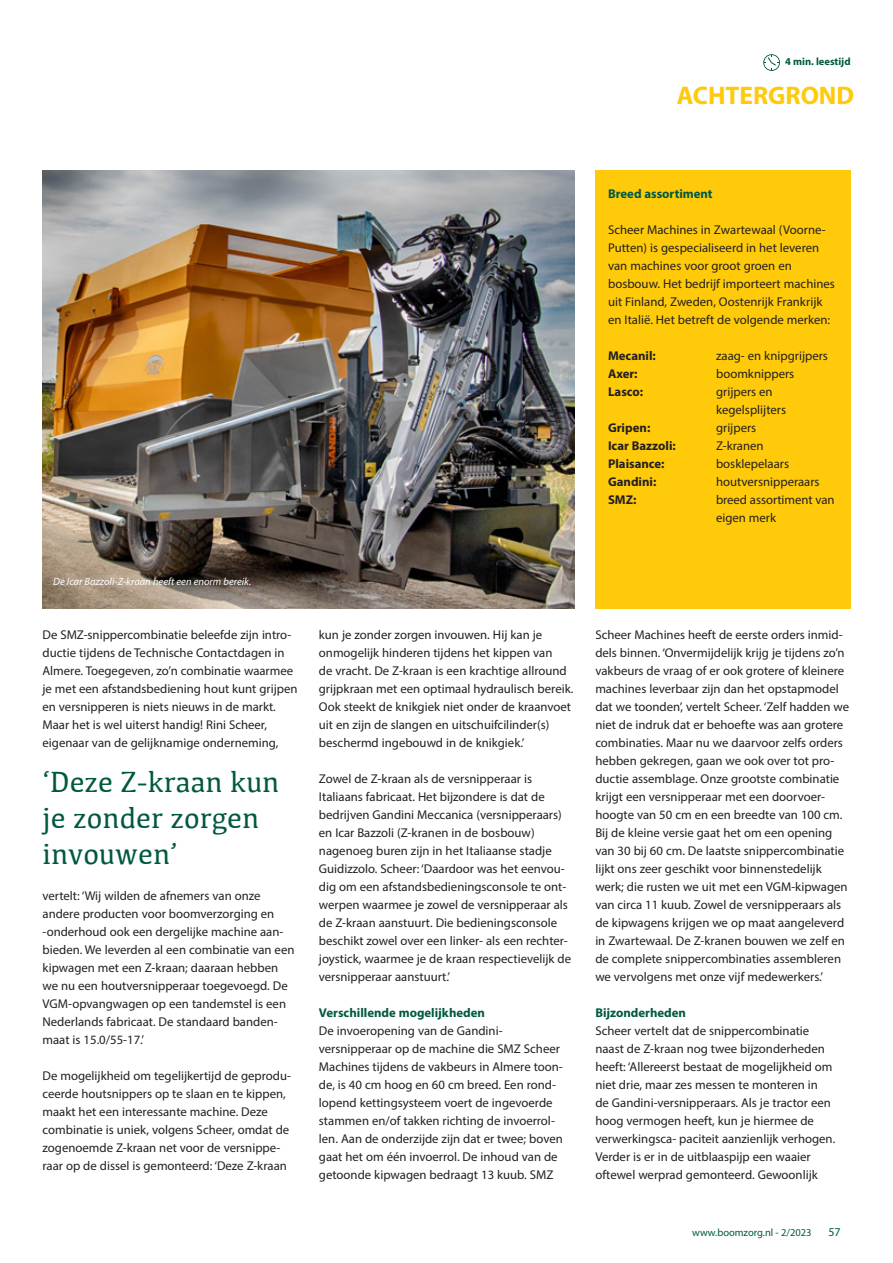
<style>
.page{position:relative;width:893px;height:1263px;background:#fff}
.page>*{position:absolute;margin:0;border:0;box-sizing:border-box;transform-origin:0 0}
.t1{font:30px/36px "Kefa";color:#005840}
.t2{font:700 25.5px "Myriad Pro";color:#feca0a}
.t3{font:12.75px/18px "Myriad Pro";color:#231f20}
.t4{font:700 12.75px "Myriad Pro";color:#231f20}
.t5{font:700 12.75px "Myriad Pro";color:#005840}
.t6{font:12px "Myriad Pro";color:#005840}
.t7{font:italic 10.5px "Myriad Pro";color:#fff}
.t8{font:10.5px "Myriad Pro";color:#005840}
.t9{font:700 10.5px "Myriad Pro";color:#005840}
</style>
<div class="page">
<div style="left:595px;top:170px;width:255px;height:438px;background:#feca0a"></div>
<img style="left:43px;top:170px;width:531px;height:438px">
<svg style="left:763px;top:54px;width:17px;height:17px"></svg>
<p class="t9" style="left:785px;top:55px;width:67px">4 min. leestijd</p>
<h2 class="t2" style="left:677px;top:79px;width:179px">ACHTERGROND</h2>
<p class="t7" style="left:53px;top:575px;width:200px">De Icar Bazzoli-Z-kraan heeft een enorm bereik.</p>
<p class="t3" style="left:43px;top:626px;width:257px">De SMZ-snippercombinatie beleefde zijn intro&shy;ductie tijdens de Technische Contactdagen in Almere. Toegegeven, zo’n combinatie waarmee je met een afstandsbediening hout kunt grijpen en versnipperen is niets nieuws in de markt.<br>Maar het is wel uiterst handig! Rini Scheer, eigenaar van de gelijknamige onderneming,</p>
<h1 class="t1" style="left:43px;top:763px;width:238px">‘Deze Z-kraan kun je zonder zorgen invouwen’</h1>
<p class="t3" style="left:43px;top:887px;width:253px">vertelt: ‘Wij wilden de afnemers van onze andere producten voor boomverzorging en -onderhoud ook een dergelijke machine aan&shy;bieden. We leverden al een combinatie van een kipwagen met een Z-kraan; daaraan hebben we nu een houtversnipperaar toegevoegd. De VGM-opvangwagen op een tandemstel is een Nederlands fabricaat. De standaard banden&shy;maat is 15.0/55-17.’</p>
<p class="t3" style="left:43px;top:1067px;width:250px">De mogelijkheid om tegelijkertijd de geprodu&shy;ceerde houtsnippers op te slaan en te kippen, maakt het een interessante machine. Deze combinatie is uniek, volgens Scheer, omdat de zogenoemde Z-kraan net voor de versnippe&shy;raar op de dissel is gemonteerd: ‘Deze Z-kraan</p>
<p class="t3" style="left:319px;top:626px;width:256px">kun je zonder zorgen invouwen. Hij kan je onmogelijk hinderen tijdens het kippen van<br>de vracht. De Z-kraan is een krachtige allround grijpkraan met een optimaal hydraulisch bereik.<br>Ook steekt de knikgiek niet onder de kraanvoet uit en zijn de slangen en uitschuifcilinder(s) beschermd ingebouwd in de knikgiek.’</p>
<p class="t3" style="left:319px;top:770px;width:254px">Zowel de Z-kraan als de versnipperaar is Italiaans fabricaat. Het bijzondere is dat de bedrijven Gandini Meccanica (versnipperaars) en Icar Bazzoli (Z-kranen in de bosbouw) nagenoeg buren zijn in het Italiaanse stadje Guidizzolo. Scheer: ‘Daardoor was het eenvou&shy;dig om een afstandsbedieningsconsole te ont&shy;werpen waarmee je zowel de versnipperaar als de Z-kraan aanstuurt. Die bedieningsconsole beschikt zowel over een linker- als een rechter&shy;joystick, waarmee je de kraan respectievelijk de versnipperaar aanstuurt.’</p>
<p class="t5" style="left:319px;top:1005px;width:168px">Verschillende mogelijkheden</p>
<p class="t3" style="left:319px;top:1022px;width:245px">De invoeropening van de Gandini&shy;versnipperaar op de machine die SMZ Scheer Machines tijdens de vakbeurs in Almere toon&shy;de, is 40 cm hoog en 60 cm breed. Een rond&shy;lopend kettingsysteem voert de ingevoerde stammen en/of takken richting de invoerrol&shy;len. Aan de onderzijde zijn dat er twee; boven gaat het om één invoerrol. De inhoud van de getoonde kipwagen bedraagt 13 kuub. SMZ</p>
<p class="t5" style="left:608px;top:185px;width:106px">Breed assortiment</p>
<p class="t3" style="left:608px;top:221px;width:228px">Scheer Machines in Zwartewaal (Voorne-Putten) is gespecialiseerd in het leveren van machines voor groot groen en bosbouw. Het bedrijf importeert machines uit Finland, Zweden, Oostenrijk Frankrijk en Italië. Het betreft de volgende merken:</p>
<p class="t4" style="left:608px;top:347px;width:49px">Mecanil:</p>
<p class="t3" style="left:716px;top:347px;width:113px">zaag- en knipgrijpers</p>
<p class="t4" style="left:608px;top:365px;width:31px">Axer:</p>
<p class="t3" style="left:716px;top:365px;width:80px">boomknippers</p>
<p class="t4" style="left:608px;top:383px;width:37px">Lasco:</p>
<p class="t3" style="left:716px;top:383px;width:72px">grijpers en kegelsplijters</p>
<p class="t4" style="left:608px;top:419px;width:44px">Gripen:</p>
<p class="t3" style="left:716px;top:419px;width:42px">grijpers</p>
<p class="t4" style="left:608px;top:437px;width:69px">Icar Bazzoli:</p>
<p class="t3" style="left:716px;top:437px;width:49px">Z-kranen</p>
<p class="t4" style="left:608px;top:455px;width:58px">Plaisance:</p>
<p class="t3" style="left:716px;top:455px;width:75px">bosklepelaars</p>
<p class="t4" style="left:608px;top:473px;width:50px">Gandini:</p>
<p class="t3" style="left:716px;top:473px;width:105px">houtversnipperaars</p>
<p class="t4" style="left:608px;top:491px;width:30px">SMZ:</p>
<p class="t3" style="left:716px;top:491px;width:120px">breed assortiment van eigen merk</p>
<p class="t3" style="left:595px;top:626px;width:255px">Scheer Machines heeft de eerste orders inmid&shy;dels binnen. ‘Onvermijdelijk krijg je tijdens zo’n vakbeurs de vraag of er ook grotere of kleinere machines leverbaar zijn dan het opstapmodel dat we toonden’, vertelt Scheer. ‘Zelf hadden we niet de indruk dat er behoefte was aan grotere combinaties. Maar nu we daarvoor zelfs orders hebben gekregen, gaan we ook over tot pro&shy;ductie assemblage. Onze grootste combinatie krijgt een versnipperaar met een doorvoer&shy;hoogte van 50 cm en een breedte van 100 cm.<br>Bij de kleine versie gaat het om een opening van 30 bij 60 cm. De laatste snippercombinatie lijkt ons zeer geschikt voor binnenstedelijk werk; die rusten we uit met een VGM-kipwagen van circa 11 kuub. Zowel de versnipperaars als de kipwagens krijgen we op maat aangeleverd in Zwartewaal. De Z-kranen bouwen we zelf en de complete snippercombinaties assembleren we vervolgens met onze vijf medewerkers.’</p>
<p class="t5" style="left:595px;top:1005px;width:92px">Bijzonderheden</p>
<p class="t3" style="left:595px;top:1022px;width:241px">Scheer vertelt dat de snippercombinatie naast de Z-kraan nog twee bijzonderheden heeft: ‘Allereerst bestaat de mogelijkheid om niet drie, maar zes messen te monteren in<br>de Gandini-versnipperaars. Als je tractor een hoog vermogen heeft, kun je hiermee de verwerkingsca- paciteit aanzienlijk verhogen.<br>Verder is er in de uitblaaspijp een waaier oftewel werprad gemonteerd. Gewoonlijk</p>
<p class="t8" style="left:692px;top:1226px;width:121px">www.boomzorg.nl - 2/2023</p>
<p class="t6" style="left:828px;top:1224px;width:14px">57</p>
</div>
